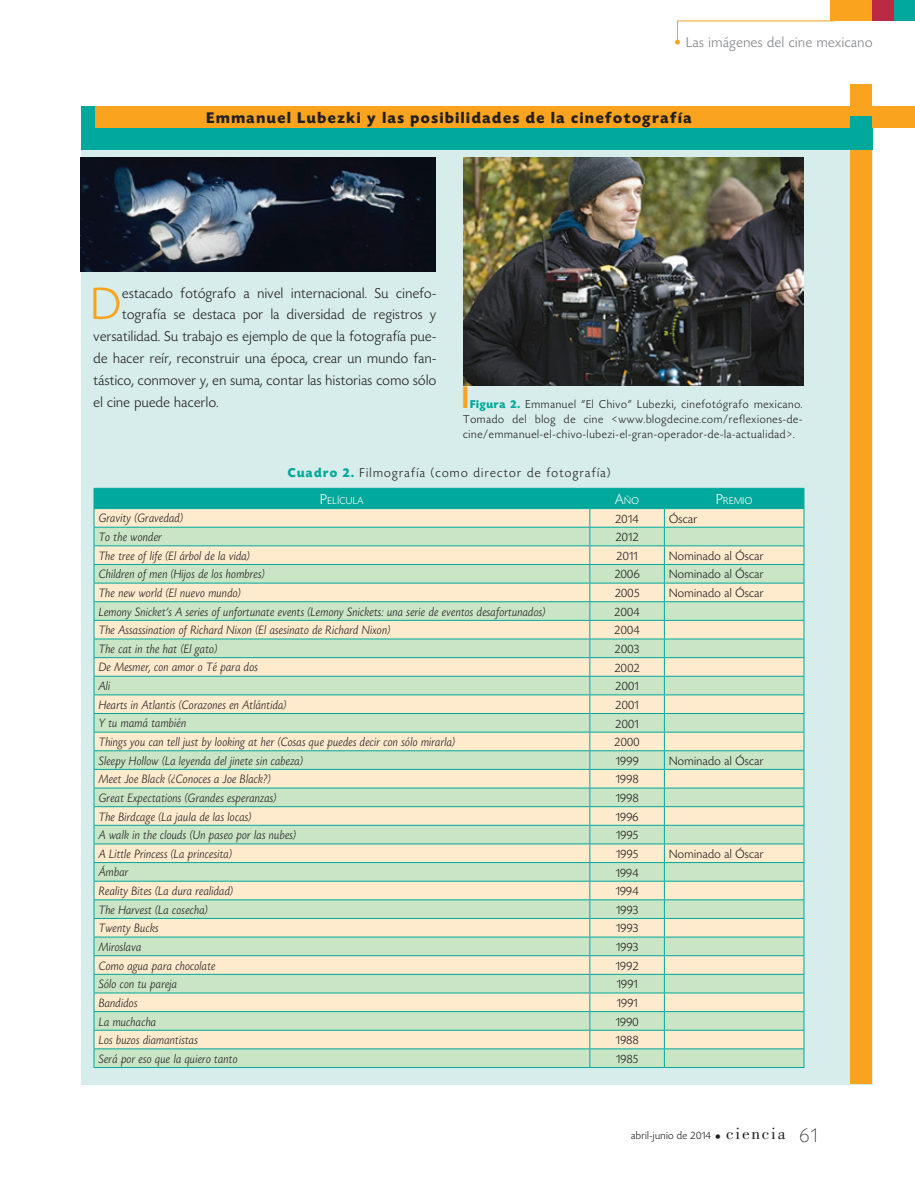
<style>
.page{position:relative;width:915px;height:1191px;background:#fff}
.page>*{position:absolute;margin:0;border:0;box-sizing:border-box;transform-origin:0 0}
.t1{font:300 47.7px "Today HEF";color:#f9a31e}
.t2{font:700 16.2px "Today HEF";letter-spacing:.1em;color:#231f20}
.t3{font:300 15px "Today HEF";letter-spacing:.03em;color:#231f20}
.t4{font:300 15px "Today HEF";letter-spacing:.04em;color:#808285}
.t5{font:300 13.5px "Today HEF";letter-spacing:.1em;color:#231f20}
.t6{font:italic 300 12.75px "Today HEF";letter-spacing:.03em;color:#231f20}
.t7{font:300 12.75px "Today HEF";letter-spacing:.03em;color:#231f20}
.t8{font:300 12px/15px "Today HEF";letter-spacing:.06em;color:#231f20;text-align:justify}
.t9{font:300 11.25px "Today HEF";letter-spacing:.03em;color:#231f20}
.t10{font:300 10.5px "Today HEF";letter-spacing:.045em;color:#fff}
.s1{color:#f9a31e}
.s2{font-weight:700;color:#00a99b}
.s3{font-size:15px}
.s4{font-weight:200;font-size:13.5px}
.s5{font-family:"Bodoni";font-weight:400;font-size:17.25px}
.s6{font-weight:200;font-size:21px}
</style>
<div class="page">
<div style="left:893px;top:0;width:21px;height:21px;background:#00a99b"></div>
<div style="left:829px;top:0;width:43px;height:21px;background:#f9a31e"></div>
<div style="left:872px;top:0;width:21px;height:21px;background:#bb2945"></div>
<svg style="left:677px;top:20px;width:158px;height:22px"></svg>
<div style="left:81px;top:149px;width:791px;height:935px;background:#d6edeb"></div>
<div style="left:850px;top:84px;width:22px;height:999px;background:#f9a31e"></div>
<div style="left:81px;top:106px;width:791px;height:43px;background:#00a99b"></div>
<div style="left:96px;top:106px;width:818px;height:22px;background:#f9a31e"></div>
<div style="left:850px;top:116px;width:22px;height:33px;background:#00a99b"></div>
<hr style="left:94px;top:1067px;width:495px;height:1px;background:#00a99b">
<hr style="left:589px;top:1067px;width:75px;height:1px;background:#00a99b">
<svg style="left:94px;top:488px;width:710px;height:579px;background:#cfe1c5"></svg>
<hr style="left:664px;top:1067px;width:140px;height:1px;background:#00a99b">
<img style="left:463px;top:157px;width:340px;height:229px">
<img style="left:81px;top:157px;width:354px;height:114px">
<p class="t4" style="left:673px;top:34px;width:200px"><span class="s1">•</span> Las imágenes del cine mexicano</p>
<p class="t2" style="left:206px;top:110px;width:486px">Emmanuel Lubezki y las posibilidades de la cinefotografía</p>
<h1 class="t1" style="left:91px;top:279px;width:31px">D</h1>
<p class="t3" style="left:122px;top:285px;width:315px">estacado fotógrafo a nivel internacional. Su cinefo-</p>
<p class="t3" style="left:122px;top:307px;width:315px">tografía se destaca por la diversidad de registros y</p>
<p class="t3" style="left:94px;top:329px;width:344px">versatilidad. Su trabajo es ejemplo de que la fotografía pue-</p>
<p class="t3" style="left:94px;top:350px;width:344px">de hacer reír, reconstruir una época, crear un mundo fan-</p>
<p class="t3" style="left:94px;top:372px;width:344px">tástico, conmover y, en suma, contar las historias como sólo</p>
<p class="t3" style="left:94px;top:394px;width:126px">el cine puede hacerlo.</p>
<p class="t8" style="left:463px;top:397px;width:341px"><span class="s1">■</span> <span class="s2">Figura 2.</span> Emmanuel “El Chivo” Lubezki, cinefotógrafo mexicano.<br>Tomado del blog de cine &lt;www.blogdecine.com/reflexiones-de&shy;cine/emmanuel-el-chivo-lubezi-el-gran-operador-de-la-actualidad&gt;.</p>
<p class="t5" style="left:287px;top:466px;width:324px"><span class="s2">Cuadro 2.</span> Filmografía (como director de fotografía)</p>
<p class="t10" style="left:320px;top:495px;width:45px"><span class="s3">P</span>ELÍCULA</p>
<p class="t10" style="left:615px;top:495px;width:25px"><span class="s3">A</span>ÑO</p>
<p class="t10" style="left:715px;top:495px;width:38px"><span class="s3">P</span>REMIO</p>
<p class="t6" style="left:99px;top:512px;width:85px">Gravity (Gravedad)</p>
<p class="t7" style="left:615px;top:512px;width:25px">2014</p>
<p class="t7" style="left:668px;top:512px;width:30px">Óscar</p>
<p class="t6" style="left:99px;top:530px;width:64px">To the wonder</p>
<p class="t7" style="left:615px;top:530px;width:24px">2012</p>
<p class="t6" style="left:99px;top:549px;width:152px">The tree of life (El árbol de la vida)</p>
<p class="t7" style="left:616px;top:549px;width:23px">2011</p>
<p class="t7" style="left:668px;top:549px;width:96px">Nominado al Óscar</p>
<p class="t6" style="left:99px;top:567px;width:167px">Children of men (Hijos de los hombres)</p>
<p class="t7" style="left:614px;top:568px;width:26px">2006</p>
<p class="t7" style="left:668px;top:568px;width:96px">Nominado al Óscar</p>
<p class="t6" style="left:99px;top:586px;width:143px">The new world (El nuevo mundo)</p>
<p class="t7" style="left:614px;top:586px;width:26px">2005</p>
<p class="t7" style="left:669px;top:586px;width:96px">Nominado al Óscar</p>
<p class="t6" style="left:99px;top:605px;width:448px">Lemony Snicket’s A series of unfortunate events (Lemony Snickets: una serie de eventos desafortunados)</p>
<p class="t7" style="left:614px;top:605px;width:27px">2004</p>
<p class="t6" style="left:99px;top:623px;width:293px">The Assassination of Richard Nixon (El asesinato de Richard Nixon)</p>
<p class="t7" style="left:614px;top:623px;width:27px">2004</p>
<p class="t6" style="left:99px;top:642px;width:120px">The cat in the hat (El gato)</p>
<p class="t7" style="left:614px;top:642px;width:26px">2003</p>
<p class="t6" style="left:99px;top:661px;width:161px">De Mesmer, con amor o Té para dos</p>
<p class="t7" style="left:614px;top:661px;width:26px">2002</p>
<p class="t6" style="left:99px;top:679px;width:13px">Ali</p>
<p class="t7" style="left:615px;top:679px;width:25px">2001</p>
<p class="t6" style="left:99px;top:698px;width:189px">Hearts in Atlantis (Corazones en Atlántida)</p>
<p class="t7" style="left:615px;top:698px;width:25px">2001</p>
<p class="t6" style="left:99px;top:716px;width:89px">Y tu mamá también</p>
<p class="t7" style="left:615px;top:717px;width:25px">2001</p>
<p class="t6" style="left:99px;top:735px;width:357px">Things you can tell just by looking at her (Cosas que puedes decir con sólo mirarla)</p>
<p class="t7" style="left:614px;top:735px;width:27px">2000</p>
<p class="t6" style="left:99px;top:754px;width:205px">Sleepy Hollow (La leyenda del jinete sin cabeza)</p>
<p class="t7" style="left:615px;top:754px;width:24px">1999</p>
<p class="t7" style="left:669px;top:754px;width:96px">Nominado al Óscar</p>
<p class="t6" style="left:99px;top:772px;width:173px">Meet Joe Black (¿Conoces a Joe Black?)</p>
<p class="t7" style="left:615px;top:772px;width:24px">1998</p>
<p class="t6" style="left:99px;top:791px;width:179px">Great Expectations (Grandes esperanzas)</p>
<p class="t7" style="left:615px;top:791px;width:24px">1998</p>
<p class="t6" style="left:99px;top:810px;width:154px">The Birdcage (La jaula de las locas)</p>
<p class="t7" style="left:615px;top:810px;width:24px">1996</p>
<p class="t6" style="left:99px;top:828px;width:199px">A walk in the clouds (Un paseo por las nubes)</p>
<p class="t7" style="left:616px;top:828px;width:24px">1995</p>
<p class="t6" style="left:99px;top:847px;width:134px">A Little Princess (La princesita)</p>
<p class="t7" style="left:616px;top:847px;width:24px">1995</p>
<p class="t7" style="left:669px;top:847px;width:96px">Nominado al Óscar</p>
<p class="t6" style="left:99px;top:865px;width:31px">Ámbar</p>
<p class="t7" style="left:615px;top:866px;width:25px">1994</p>
<p class="t6" style="left:99px;top:884px;width:136px">Reality Bites (La dura realidad)</p>
<p class="t7" style="left:615px;top:884px;width:25px">1994</p>
<p class="t6" style="left:99px;top:903px;width:110px">The Harvest (La cosecha)</p>
<p class="t7" style="left:616px;top:903px;width:24px">1993</p>
<p class="t6" style="left:99px;top:921px;width:61px">Twenty Bucks</p>
<p class="t7" style="left:616px;top:921px;width:24px">1993</p>
<p class="t6" style="left:99px;top:940px;width:44px">Miroslava</p>
<p class="t7" style="left:616px;top:940px;width:24px">1993</p>
<p class="t6" style="left:99px;top:959px;width:118px">Como agua para chocolate</p>
<p class="t7" style="left:615px;top:959px;width:24px">1992</p>
<p class="t6" style="left:99px;top:977px;width:80px">Sólo con tu pareja</p>
<p class="t7" style="left:616px;top:977px;width:22px">1991</p>
<p class="t6" style="left:99px;top:996px;width:40px">Bandidos</p>
<p class="t7" style="left:616px;top:996px;width:22px">1991</p>
<p class="t6" style="left:99px;top:1014px;width:59px">La muchacha</p>
<p class="t7" style="left:615px;top:1015px;width:24px">1990</p>
<p class="t6" style="left:99px;top:1033px;width:100px">Los buzos diamantistas</p>
<p class="t7" style="left:615px;top:1033px;width:24px">1988</p>
<p class="t6" style="left:99px;top:1052px;width:140px">Será por eso que la quiero tanto</p>
<p class="t7" style="left:616px;top:1052px;width:23px">1985</p>
<p class="t9" style="left:631px;top:1129px;width:187px">abril-junio de 2014 <span class="s4">•</span> <span class="s5">ciencia</span> <span class="s6">61</span></p>
</div>
